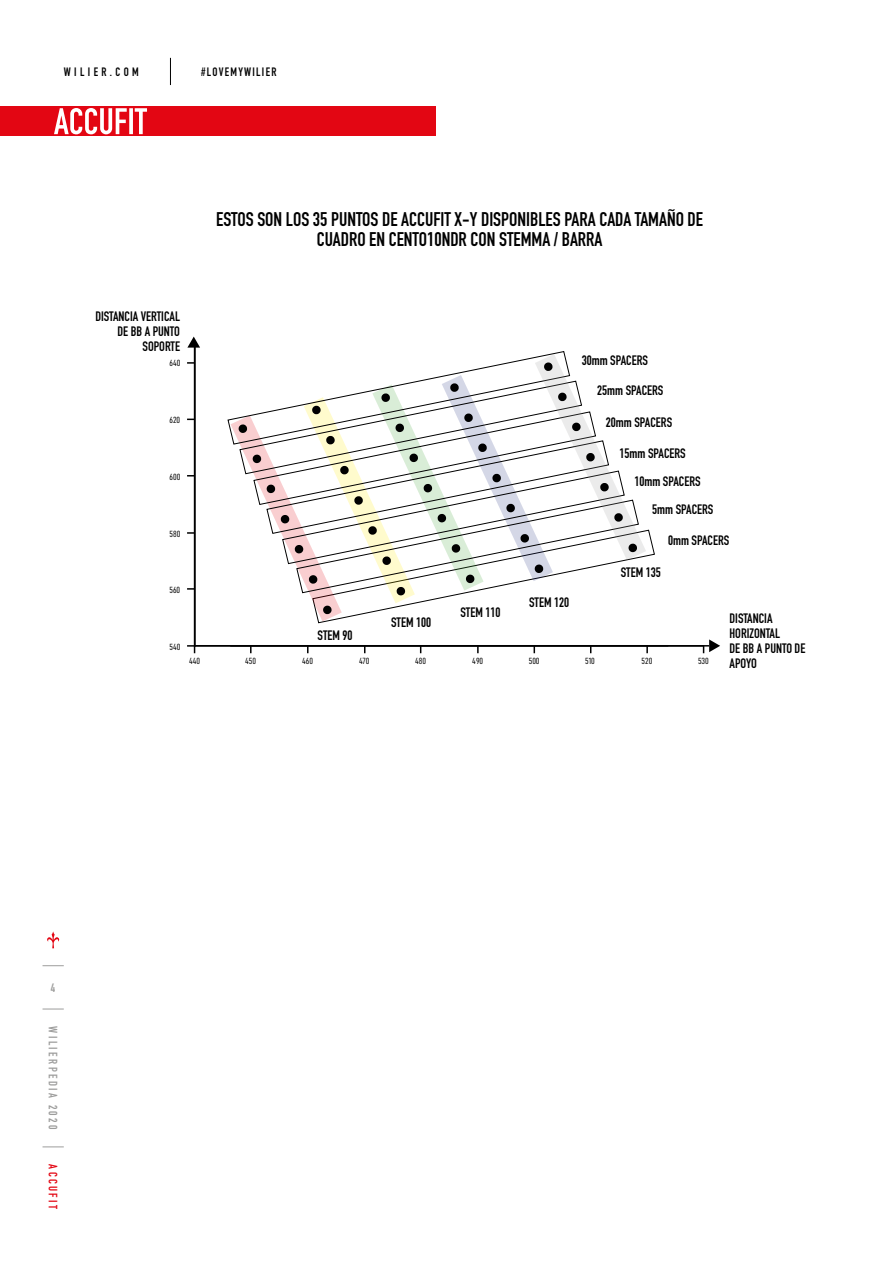
<style>
.page{position:relative;width:893px;height:1263px;background:#fff}
.page>*{position:absolute;margin:0;border:0;box-sizing:border-box;transform-origin:0 0}
.t1{font:19.5px/19.5px "DIN Engschrift Std";color:#000;text-align:center}
.t2{font:13.5px/15px "DIN Engschrift Std";color:#000}
.t3{font:12px "DIN Engschrift Std";letter-spacing:.2em;color:#9d9d9c}
.t4{font:12px "DIN Engschrift Std";letter-spacing:.105em;color:#000}
.t5{font:12px "DIN Engschrift Std";letter-spacing:.285em;color:#000}
.t6{font:12px "DIN Engschrift Std";letter-spacing:.2em;color:#e30613}
.t7{font:9px "D DIN Condensed";color:#000}
</style>
<div class="page">
<div style="left:0;top:106px;width:436px;height:30px;background:#e30613"></div>
<svg style="left:43px;top:1146px;width:21px;height:1px"></svg>
<svg style="left:43px;top:1009px;width:21px;height:1px"></svg>
<svg style="left:43px;top:965px;width:21px;height:1px"></svg>
<svg style="left:47px;top:931px;width:13px;height:17px"></svg>
<svg style="left:170px;top:58px;width:1px;height:27px"></svg>
<svg style="left:54px;top:108px;width:93px;height:26px"></svg>
<hr style="left:194px;top:344px;width:2px;height:302px;background:#000">
<svg style="left:187px;top:337px;width:13px;height:11px"></svg>
<hr style="left:195px;top:645px;width:514px;height:1px;background:#000">
<svg style="left:250px;top:646px;width:2px;height:7px"></svg>
<svg style="left:307px;top:646px;width:2px;height:7px"></svg>
<svg style="left:477px;top:646px;width:2px;height:7px"></svg>
<svg style="left:646px;top:646px;width:2px;height:7px"></svg>
<svg style="left:703px;top:639px;width:17px;height:14px"></svg>
<svg style="left:187px;top:645px;width:8px;height:8px"></svg>
<svg style="left:187px;top:588px;width:7px;height:2px"></svg>
<svg style="left:187px;top:532px;width:7px;height:2px"></svg>
<svg style="left:187px;top:362px;width:7px;height:2px"></svg>
<svg style="left:228px;top:351px;width:427px;height:272px"></svg>
<p class="t5" style="left:64px;top:64px;width:77px">WILIER.COM</p>
<p class="t4" style="left:201px;top:64px;width:77px">#LOVEMYWILIER</p>
<h1 class="t1" style="left:216px;top:210px;width:488px">ESTOS SON LOS 35 PUNTOS DE ACCUFIT X-Y DISPONIBLES PARA CADA TAMAÑO DE<br>CUADRO EN CENTO10NDR CON STEMMA / BARRA</h1>
<p class="t2" style="left:95px;top:309px;width:86px;text-align:right">DISTANCIA VERTICAL<br>DE BB A PUNTO<br>SOPORTE</p>
<p class="t7" style="left:170px;top:358px;width:12px">640</p>
<p class="t7" style="left:170px;top:415px;width:12px">620</p>
<p class="t7" style="left:170px;top:471px;width:12px">600</p>
<p class="t7" style="left:170px;top:529px;width:12px">580</p>
<p class="t7" style="left:170px;top:585px;width:12px">560</p>
<p class="t7" style="left:170px;top:641px;width:12px">540</p>
<p class="t7" style="left:189px;top:656px;width:13px">440</p>
<p class="t2" style="left:597px;top:346px;width:68px;line-height:29.4px;text-indent:-15px">30mm SPACERS<br>25mm SPACERS</p>
<p class="t2" style="left:606px;top:414px;width:68px">20mm SPACERS</p>
<p class="t2" style="left:619px;top:446px;width:68px">15mm SPACERS</p>
<p class="t2" style="left:634px;top:473px;width:68px">10mm SPACERS</p>
<p class="t2" style="left:652px;top:502px;width:63px">5mm SPACERS</p>
<p class="t2" style="left:668px;top:533px;width:63px">0mm SPACERS</p>
<p class="t2" style="left:621px;top:564px;width:42px">STEM 135</p>
<p class="t2" style="left:318px;top:627px;width:37px">STEM 90</p>
<p class="t2" style="left:391px;top:615px;width:42px">STEM 100</p>
<p class="t2" style="left:460px;top:604px;width:42px">STEM 110</p>
<p class="t2" style="left:529px;top:595px;width:42px">STEM 120</p>
<p class="t7" style="left:245px;top:656px;width:12px">450</p>
<p class="t7" style="left:302px;top:656px;width:12px">460</p>
<p class="t7" style="left:359px;top:656px;width:12px">470</p>
<p class="t7" style="left:415px;top:656px;width:12px">480</p>
<p class="t7" style="left:472px;top:656px;width:12px">490</p>
<p class="t7" style="left:529px;top:656px;width:12px">500</p>
<p class="t7" style="left:585px;top:656px;width:11px">510</p>
<p class="t7" style="left:642px;top:656px;width:12px">520</p>
<p class="t7" style="left:698px;top:656px;width:12px">530</p>
<p class="t2" style="left:729px;top:611px;width:77px">DISTANCIA<br>HORIZONTAL<br>DE BB A PUNTO DE<br>APOYO</p>
<p class="t3" style="left:51px;top:980px;width:6px">4</p>
<p class="t3" style="left:60px;top:1026px;width:105px;rotate:90deg">WILIERPEDIA 2020</p>
<p class="t6" style="left:60px;top:1164px;width:46px;rotate:90deg">ACCUFIT</p>
</div>
